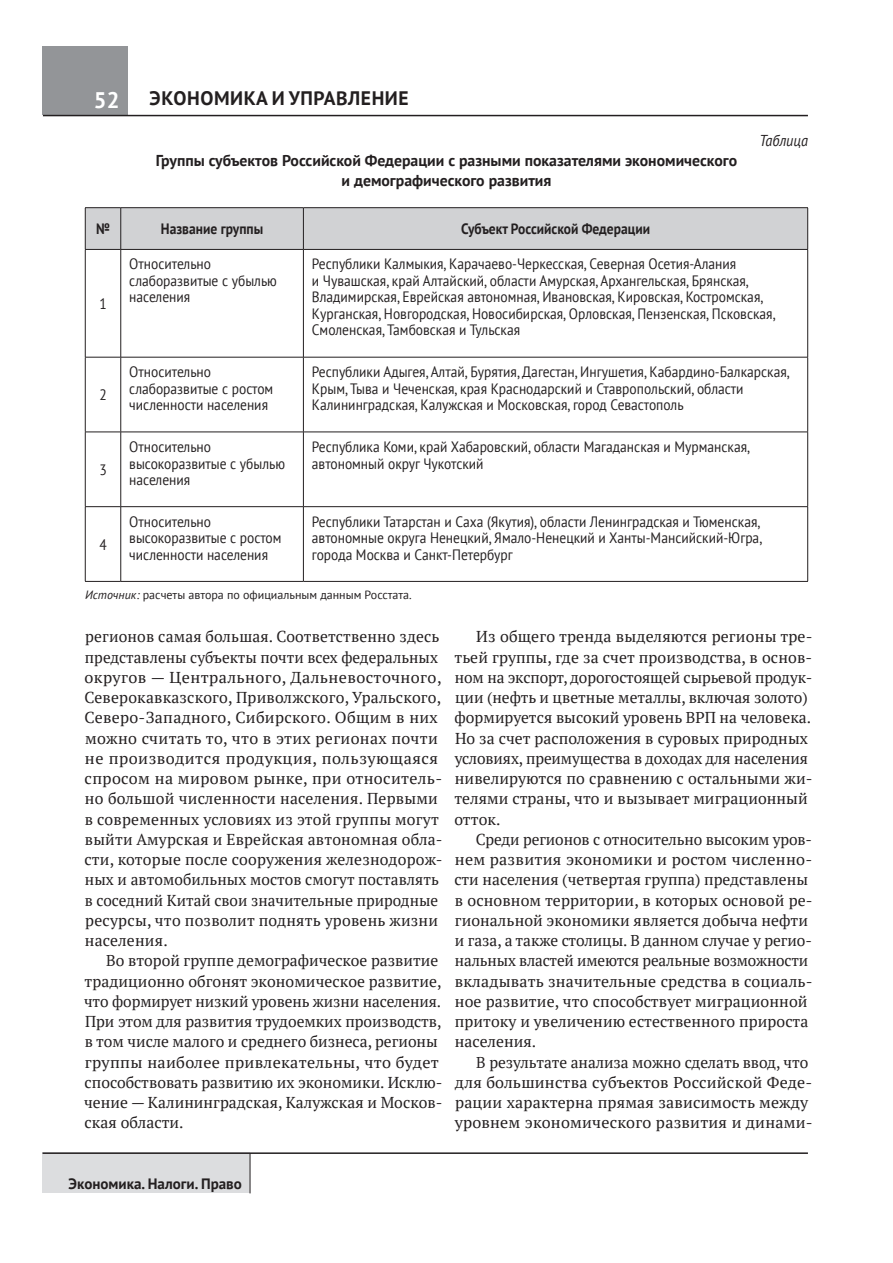
<style>
.page{position:relative;width:893px;height:1263px;background:#fff}
.page>*{position:absolute;margin:0;border:0;box-sizing:border-box;transform-origin:0 0}
.t1{font:700 22.5px "PT Sans";color:#fff}
.t2{font:700 19.5px "PT Sans";letter-spacing:.03em;color:#231f20}
.t3{font:15.75px/20.2px "PT Serif";letter-spacing:.005em;color:#231f20}
.t4{font:700 15.75px/20.2px "PT Sans";color:#231f20;text-align:center}
.t5{font:italic 15.75px "PT Sans";color:#231f20;scale:.9 1}
.t6{font:15px/16.5px "PT Sans";color:#231f20;scale:.9 1}
.t7{font:700 15px "PT Sans";color:#231f20;scale:.9 1}
.t8{font:700 15px "PT Sans";color:#231f20}
.t9{font:12px "PT Sans";color:#231f20}
.s1{font-style:italic}
</style>
<div class="page">
<div style="left:43px;top:47px;width:85px;height:68px;background:#939598"></div>
<hr style="left:43px;top:115px;width:765px;height:1px;background:#231f20">
<div style="left:43px;top:1152px;width:207px;height:41px;background:#dcdddf"></div>
<hr style="left:250px;top:1153px;width:1px;height:40px;background:#231f20">
<hr style="left:43px;top:1152px;width:765px;height:2px;background:#231f20">
<div style="left:86px;top:208px;width:721px;height:41px;background:#d1d2d4"></div>
<hr style="left:121px;top:208px;width:1px;height:41px;background:#231f20">
<hr style="left:303px;top:208px;width:1px;height:41px;background:#231f20">
<hr style="left:121px;top:250px;width:1px;height:107px;background:#231f20">
<hr style="left:303px;top:250px;width:1px;height:107px;background:#231f20">
<hr style="left:85px;top:357px;width:36px;height:1px;background:#231f20">
<hr style="left:121px;top:357px;width:182px;height:1px;background:#231f20">
<hr style="left:121px;top:357px;width:1px;height:75px;background:#231f20">
<hr style="left:303px;top:357px;width:505px;height:1px;background:#231f20">
<hr style="left:303px;top:357px;width:1px;height:75px;background:#231f20">
<hr style="left:85px;top:432px;width:36px;height:1px;background:#231f20">
<hr style="left:121px;top:432px;width:182px;height:1px;background:#231f20">
<hr style="left:121px;top:432px;width:1px;height:74px;background:#231f20">
<hr style="left:303px;top:432px;width:505px;height:1px;background:#231f20">
<hr style="left:303px;top:432px;width:1px;height:74px;background:#231f20">
<hr style="left:85px;top:506px;width:36px;height:1px;background:#231f20">
<hr style="left:121px;top:506px;width:182px;height:1px;background:#231f20">
<hr style="left:121px;top:507px;width:1px;height:74px;background:#231f20">
<hr style="left:303px;top:506px;width:505px;height:1px;background:#231f20">
<hr style="left:303px;top:507px;width:1px;height:74px;background:#231f20">
<hr style="left:85px;top:250px;width:1px;height:107px;background:#231f20">
<hr style="left:807px;top:250px;width:1px;height:107px;background:#231f20">
<hr style="left:85px;top:357px;width:1px;height:75px;background:#231f20">
<hr style="left:807px;top:357px;width:1px;height:75px;background:#231f20">
<hr style="left:85px;top:432px;width:1px;height:74px;background:#231f20">
<hr style="left:807px;top:432px;width:1px;height:74px;background:#231f20">
<hr style="left:85px;top:507px;width:1px;height:74px;background:#231f20">
<hr style="left:807px;top:507px;width:1px;height:74px;background:#231f20">
<hr style="left:85px;top:581px;width:36px;height:1px;background:#231f20">
<hr style="left:121px;top:581px;width:182px;height:1px;background:#231f20">
<hr style="left:303px;top:581px;width:505px;height:1px;background:#231f20">
<hr style="left:85px;top:207px;width:36px;height:1px;background:#231f20">
<hr style="left:85px;top:208px;width:1px;height:41px;background:#231f20">
<hr style="left:121px;top:207px;width:182px;height:1px;background:#231f20">
<hr style="left:303px;top:207px;width:505px;height:1px;background:#231f20">
<hr style="left:807px;top:208px;width:1px;height:41px;background:#231f20">
<hr style="left:85px;top:249px;width:36px;height:1px;background:#231f20">
<hr style="left:121px;top:249px;width:182px;height:1px;background:#231f20">
<hr style="left:303px;top:249px;width:505px;height:1px;background:#231f20">
<h1 class="t1" style="left:94px;top:85px;width:27px">52</h1>
<p class="t2" style="left:150px;top:86px;width:94px">ЭКОНОМИКА</p>
<p class="t2" style="left:272px;top:86px;width:65px">И УПРАВЛЕ</p>
<p class="t2" style="left:372px;top:86px;width:26px">НИЕ</p>
<p class="t4" style="left:156px;top:150px;width:583px">Группы субъектов Российской Федерации с разными показателями экономического и демографического развития</p>
<p class="t7" style="left:96px;top:219px;width:17px">№</p>
<p class="t7" style="left:161px;top:219px;width:115px">Название группы</p>
<p class="t7" style="left:461px;top:219px;width:212px">Субъект Российской Федерации</p>
<p class="t5" style="left:760px;top:130px;width:55px">Таблица</p>
<p class="t6" style="left:99px;top:295px;width:10px">1</p>
<p class="t6" style="left:99px;top:386px;width:10px">2</p>
<p class="t6" style="left:99px;top:461px;width:10px">3</p>
<p class="t6" style="left:129px;top:256px;width:166px">Относительно слаборазвитые с убылью населения</p>
<p class="t6" style="left:312px;top:256px;width:517px">Республики Калмыкия, Карачаево-Черкесская, Северная Осетия-Алания<br>и Чувашская, край Алтайский, области Амурская, Архангельская, Брянская, Владимирская, Еврейская автономная, Ивановская, Кировская, Костромская, Курганская, Новгородская, Новосибирская, Орловская, Пензенская, Псковская, Смоленская, Тамбовская и Тульская</p>
<p class="t6" style="left:129px;top:363px;width:162px">Относительно слаборазвитые с ростом численности населения</p>
<p class="t6" style="left:312px;top:363px;width:532px">Республики Адыгея, Алтай, Бурятия, Дагестан, Ингушетия, Кабардино-Балкарская,<br>Крым, Тыва и Чеченская, края Краснодарский и Ставропольский, области<br>Калининградская, Калужская и Московская, город Севастополь</p>
<p class="t6" style="left:129px;top:438px;width:175px">Относительно высокоразвитые с убылью населения</p>
<p class="t6" style="left:312px;top:438px;width:488px">Республика Коми, край Хабаровский, области Магаданская и Мурманская, автономный округ Чукотский</p>
<p class="t6" style="left:129px;top:513px;width:171px">Относительно высокоразвитые с ростом численности населения</p>
<p class="t6" style="left:312px;top:513px;width:502px">Республики Татарстан и Саха (Якутия), области Ленинградская и Тюменская, автономные округа Ненецкий, Ямало-Ненецкий и Ханты-Мансийский-Югра, города Москва и Санкт-Петербург</p>
<p class="t9" style="left:85px;top:587px;width:328px"><span class="s1">Источник:</span> расчеты автора по официальным данным Росстата.</p>
<p class="t6" style="left:99px;top:536px;width:10px">4</p>
<p class="t3" style="left:84px;top:626px;width:360px">регионов самая большая. Соответственно здесь представлены субъекты почти всех федеральных округов — Центрального, Дальневосточного, Северокавказского, Приволжского, Уральского, Северо-Западного, Сибирского. Общим в них можно считать то, что в этих регионах почти не производится продукция, пользующаяся спросом на мировом рынке, при относитель&shy;но большой численности населения. Первыми в современных условиях из этой группы могут выйти Амурская и Еврейская автономная обла&shy;сти, которые после сооружения железнодорож&shy;ных и автомобильных мостов смогут поставлять в соседний Китай свои значительные природные ресурсы, что позволит поднять уровень жизни населения.</p>
<p class="t3" style="left:84px;top:950px;width:360px;text-indent:22px">Во второй группе демографическое развитие традиционно обгонят экономическое развитие, что формирует низкий уровень жизни населения.<br>При этом для развития трудоемких производств, в том числе малого и среднего бизнеса, регионы группы наиболее привлекательны, что будет способствовать развитию их экономики. Исклю&shy;чение — Калининградская, Калужская и Москов&shy;ская области.</p>
<p class="t3" style="left:454px;top:626px;width:360px;text-indent:22px">Из общего тренда выделяются регионы тре&shy;тьей группы, где за счет производства, в основ&shy;ном на экспорт, дорогостоящей сырьевой продук&shy;ции (нефть и цветные металлы, включая золото) формируется высокий уровень ВРП на человека.<br>Но за счет расположения в суровых природных условиях, преимущества в доходах для населения нивелируются по сравнению с остальными жи&shy;телями страны, что и вызывает миграционный отток.</p>
<p class="t3" style="left:454px;top:829px;width:360px;text-indent:21px">Среди регионов с относительно высоким уров&shy;нем развития экономики и ростом численно&shy;сти населения (четвертая группа) представлены в основном территории, в которых основой ре&shy;гиональной экономики является добыча нефти и газа, а также столицы. В данном случае у регио&shy;нальных властей имеются реальные возможности вкладывать значительные средства в социаль&shy;ное развитие, что способствует миграционной притоку и увеличению естественного прироста населения.</p>
<p class="t3" style="left:455px;top:1052px;width:360px;text-indent:22px">В результате анализа можно сделать ввод, что для большинства субъектов Российской Феде&shy;рации характерна прямая зависимость между уровнем экономического развития и динами-</p>
<p class="t8" style="left:69px;top:1174px;width:175px">Экономика. Налоги. Право</p>
</div>
